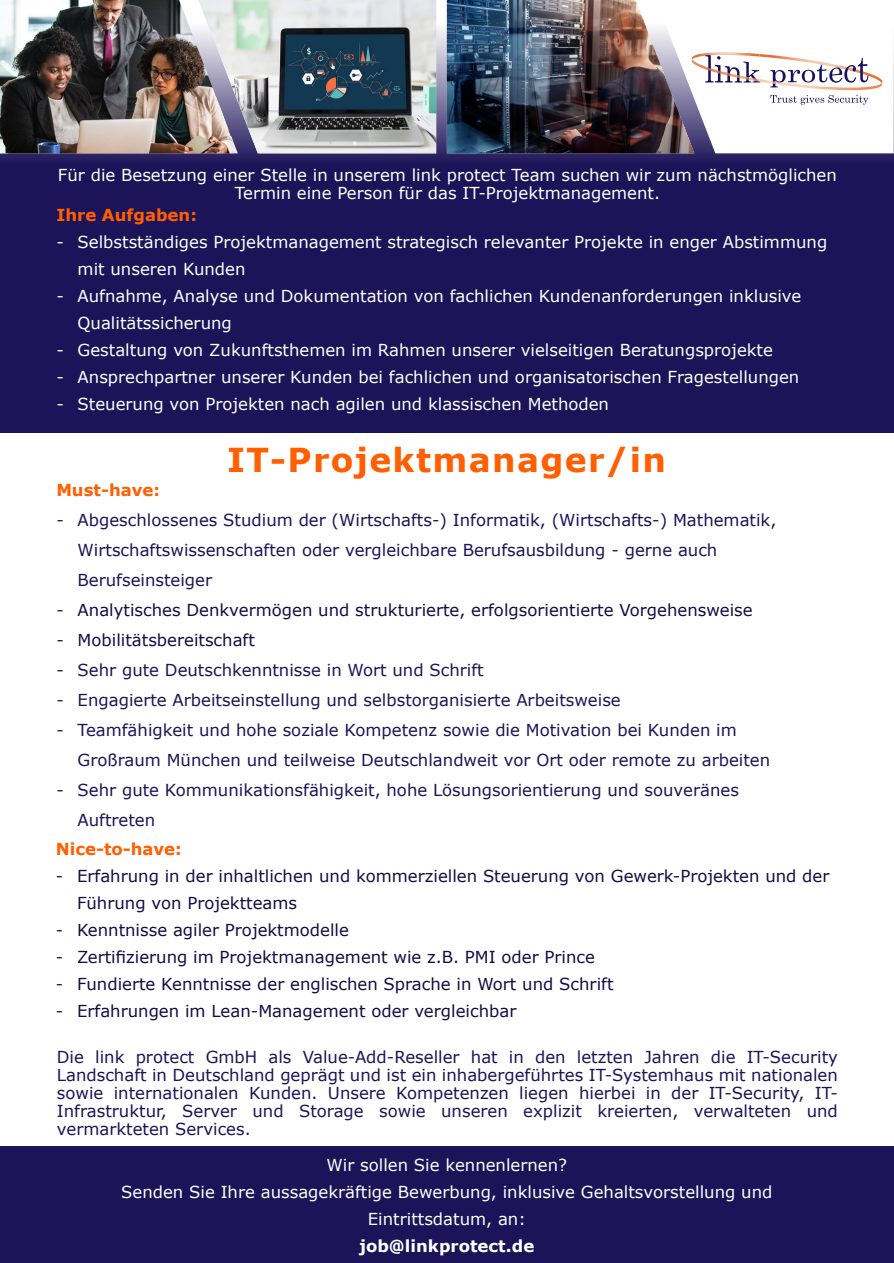
<style>
.page{position:relative;width:894px;height:1263px;background:#fff}
.page>*{position:absolute;margin:0;border:0;box-sizing:border-box;transform-origin:0 0}
.t1{font:700 33px "Verdana";letter-spacing:.04em;color:#ff5f00}
.t2{font:16.5px/18px "Verdana";color:#1d1358}
.t3{font:16.5px/27px "Verdana";color:#fff}
.t4{font:16.5px/27px "Verdana";color:#160b46}
.t5{font:700 16.5px "Verdana";color:#ff5f00}
.t6{font:700 16.5px "Verdana";color:#fff}
.s1{color:#1d1358}
</style>
<div class="page">
<div style="left:0;top:24px;width:893px;height:408px;background:#1d1358"></div>
<div style="left:0;top:1146px;width:893px;height:117px;background:#1d1358"></div>
<img style="left:0;top:0;width:198px;height:153px">
<img style="left:198px;top:0;width:238px;height:153px">
<img style="left:446px;top:0;width:447px;height:153px">
<p class="t3" style="left:58px;top:167px;width:780px;line-height:18px;text-align:center">Für die Besetzung einer Stelle in unserem link protect Team suchen wir zum nächstmöglichen<br>Termin eine Person für das IT-Projektmanagement.</p>
<p class="t5" style="left:56px;top:208px;width:142px">Ihre Aufgaben:</p>
<p class="t3" style="left:78px;top:230px;width:750px;text-indent:-21px">- Selbstständiges Projektmanagement strategisch relevanter Projekte in enger Abstimmung mit unseren Kunden</p>
<p class="t3" style="left:78px;top:284px;width:725px;text-indent:-21px">- Aufnahme, Analyse und Dokumentation von fachlichen Kundenanforderungen inklusive<br>Qualitätssicherung</p>
<p class="t3" style="left:56px;top:338px;width:717px">- Gestaltung von Zukunftsthemen im Rahmen unserer vielseitigen Beratungsprojekte</p>
<p class="t3" style="left:56px;top:365px;width:744px">- Ansprechpartner unserer Kunden bei fachlichen und organisatorischen Fragestellungen</p>
<p class="t3" style="left:56px;top:392px;width:554px">- Steuerung von Projekten nach agilen und klassischen Methoden</p>
<h1 class="t1" style="left:227px;top:447px;width:440px">IT-Projektmanager/in</h1>
<p class="t5" style="left:56px;top:483px;width:105px">Must-have:</p>
<p class="t2" style="left:78px;top:506px;width:700px;line-height:30px;text-indent:-21px">- Abgeschlossenes Studium der (Wirtschafts-) Informatik, (Wirtschafts-) Mathematik,<br>Wirtschaftswissenschaften oder vergleichbare Berufsausbildung - gerne auch<br>Berufseinsteiger</p>
<p class="t4" style="left:56px;top:598px;width:697px"><span class="s1">-</span> Analytisches Denkvermögen und strukturierte, erfolgsorientierte Vorgehensweise</p>
<p class="t4" style="left:56px;top:628px;width:200px"><span class="s1">-</span> Mobilitätsbereitschaft</p>
<p class="t2" style="left:56px;top:662px;width:429px">- Sehr gute Deutschkenntnisse in Wort und Schrift</p>
<p class="t2" style="left:56px;top:692px;width:565px">- Engagierte Arbeitseinstellung und selbstorganisierte Arbeitsweise</p>
<p class="t2" style="left:78px;top:716px;width:693px;line-height:30px;text-indent:-21px">- Teamfähigkeit und hohe soziale Kompetenz sowie die Motivation bei Kunden im<br>Großraum München und teilweise Deutschlandweit vor Ort oder remote zu arbeiten</p>
<p class="t2" style="left:78px;top:776px;width:662px;line-height:30px;text-indent:-21px">- Sehr gute Kommunikationsfähigkeit, hohe Lösungsorientierung und souveränes<br>Auftreten</p>
<p class="t5" style="left:56px;top:842px;width:128px">Nice-to-have:</p>
<p class="t4" style="left:77px;top:864px;width:753px;text-indent:-21px"><span class="s1">-</span> Erfahrung in der inhaltlichen und kommerziellen Steuerung von Gewerk-Projekten und der<br>Führung von Projektteams</p>
<p class="t4" style="left:56px;top:918px;width:294px"><span class="s1">-</span> Kenntnisse agiler Projektmodelle</p>
<p class="t4" style="left:56px;top:945px;width:540px"><span class="s1">-</span> Zertifizierung im Projektmanagement wie z.B. PMI oder Prince</p>
<p class="t4" style="left:56px;top:972px;width:559px"><span class="s1">-</span> Fundierte Kenntnisse der englischen Sprache in Wort und Schrift</p>
<p class="t4" style="left:56px;top:999px;width:462px"><span class="s1">-</span> Erfahrungen im Lean-Management oder vergleichbar</p>
<p class="t2" style="left:57px;top:1050px;width:782px;text-align:justify">Die link protect GmbH als Value-Add-Reseller hat in den letzten Jahren die IT-Security Landschaft in Deutschland geprägt und ist ein inhabergeführtes IT-Systemhaus mit nationalen sowie internationalen Kunden. Unsere Kompetenzen liegen hierbei in der IT-Security, IT-Infrastruktur, Server und Storage sowie unseren explizit kreierten, verwalteten und vermarkteten Services.</p>
<p class="t3" style="left:121px;top:1153px;width:652px;text-align:center">Wir sollen Sie kennenlernen?<br>Senden Sie Ihre aussagekräftige Bewerbung, inklusive Gehaltsvorstellung und<br>Eintrittsdatum, an:</p>
<p class="t6" style="left:359px;top:1239px;width:176px">job@linkprotect.de</p>
</div>
